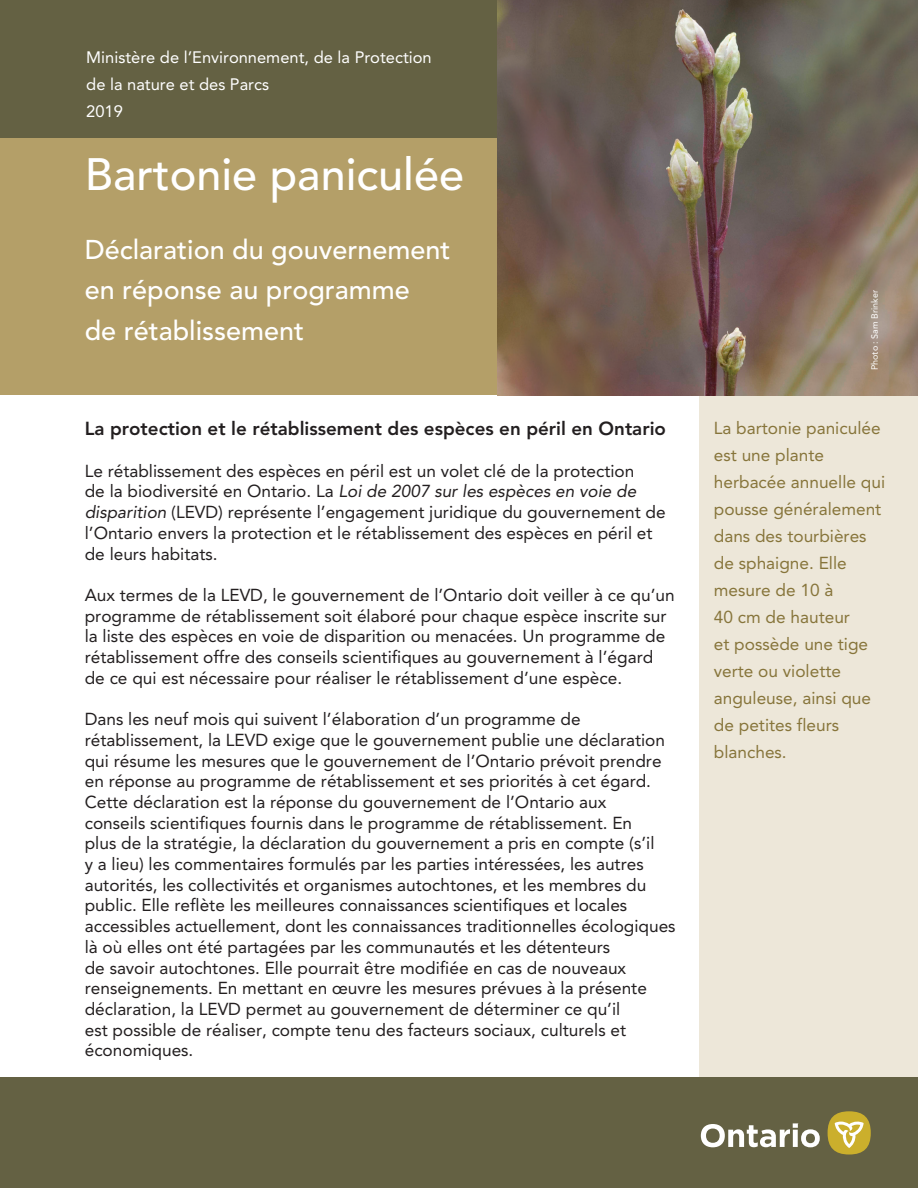
<style>
.page{position:relative;width:918px;height:1188px;background:#fff}
.page>*{position:absolute;margin:0;border:0;box-sizing:border-box;transform-origin:0 0}
.t1{font:500 45px "Avenir LT Std";color:#fff}
.t2{font:500 27px/40.5px "Avenir LT Std";color:#fff}
.t3{font:800 18.75px "Avenir LT Std";color:#231f20}
.t4{font:17.25px/20.7px "Avenir LT Std";color:#231f20}
.t5{font:17.25px/27px "Avenir LT Std";color:#87753b}
.t6{font:16.5px/27px "Avenir LT Std";color:#fff}
.t7{font:9px "Avenir LT Std";color:#fff}
.s1{font-style:italic}
</style>
<div class="page">
<div style="left:0;top:0;width:918px;height:138px;background:#646143"></div>
<div style="left:0;top:138px;width:918px;height:257px;background:#b49f68"></div>
<div style="left:699px;top:134px;width:219px;height:944px;background:#ede7d9"></div>
<img style="left:497px;top:0;width:421px;height:395px">
<div style="left:0;top:1078px;width:918px;height:110px;background:#646143"></div>
<svg style="left:701px;top:1123px;width:119px;height:24px"></svg>
<div style="left:828px;top:1111px;width:43px;height:44px;background:#cbaf2c;border-radius:50%"></div>
<svg style="left:835px;top:1121px;width:29px;height:27px"></svg>
<p class="t6" style="left:86px;top:44px;width:347px">Ministère de l’Environnement, de la Protection de la nature et des Parcs<br>2019</p>
<h1 class="t1" style="left:85px;top:148px;width:381px">Bartonie paniculée</h1>
<h1 class="t2" style="left:85px;top:230px;width:367px">Déclaration du gouvernement en réponse au programme<br>de rétablissement</h1>
<h2 class="t3" style="left:85px;top:418px;width:583px">La protection et le rétablissement des espèces en péril en Ontario</h2>
<p class="t4" style="left:85px;top:461px;width:582px">Le rétablissement des espèces en péril est un volet clé de la protection<br>de la biodiversité en Ontario. La <span class="s1">Loi de 2007 sur les espèces en voie de disparition</span> (LEVD) représente l’engagement juridique du gouvernement de l’Ontario envers la protection et le rétablissement des espèces en péril et de leurs habitats.</p>
<p class="t4" style="left:85px;top:585px;width:591px">Aux termes de la LEVD, le gouvernement de l’Ontario doit veiller à ce qu’un programme de rétablissement soit élaboré pour chaque espèce inscrite sur la liste des espèces en voie de disparition ou menacées. Un programme de rétablissement offre des conseils scientifiques au gouvernement à l’égard de ce qui est nécessaire pour réaliser le rétablissement d’une espèce.</p>
<p class="t4" style="left:85px;top:709px;width:592px">Dans les neuf mois qui suivent l’élaboration d’un programme de rétablissement, la LEVD exige que le gouvernement publie une déclaration qui résume les mesures que le gouvernement de l’Ontario prévoit prendre en réponse au programme de rétablissement et ses priorités à cet égard.<br>Cette déclaration est la réponse du gouvernement de l’Ontario aux<br>conseils scientifiques fournis dans le programme de rétablissement. En<br>plus de la stratégie, la déclaration du gouvernement a pris en compte (s’il<br>y a lieu) les commentaires formulés par les parties intéressées, les autres autorités, les collectivités et organismes autochtones, et les membres du public. Elle reflète les meilleures connaissances scientifiques et locales accessibles actuellement, dont les connaissances traditionnelles écologiques là où elles ont été partagées par les communautés et les détenteurs<br>de savoir autochtones. Elle pourrait être modifiée en cas de nouveaux renseignements. En mettant en œuvre les mesures prévues à la présente déclaration, la LEVD permet au gouvernement de déterminer ce qu’il<br>est possible de réaliser, compte tenu des facteurs sociaux, culturels et économiques.</p>
<p class="t7" style="left:869px;top:370px;width:82px;rotate:-90deg">Photo : Sam Brinker</p>
<p class="t5" style="left:714px;top:415px;width:173px">La bartonie paniculée est une plante herbacée annuelle qui pousse généralement dans des tourbières de sphaigne. Elle mesure de 10 à<br>40 cm de hauteur<br>et possède une tige verte ou violette anguleuse, ainsi que de petites fleurs blanches.</p>
</div>
